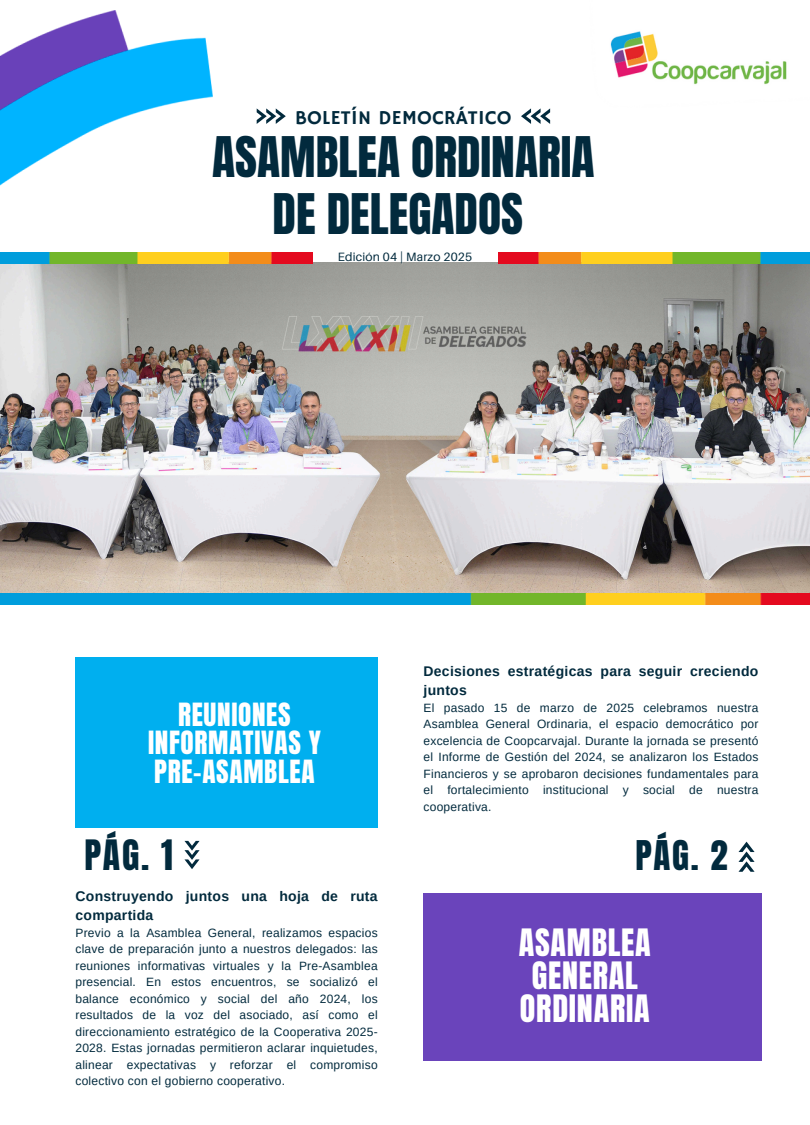
<style>
.page{position:relative;width:810px;height:1125px;background:#fff}
.page>*{position:absolute;margin:0;border:0;box-sizing:border-box;transform-origin:0 0}
.t1{font:47.6px/56.7px "Anton";color:#022a3d;text-align:center}
.t2{font:35.6px "Anton";color:#022a3d}
.t3{font:34.8px "Anton";color:#022a3d}
.t4{font:32.1px/33px "Anton";letter-spacing:.025em;color:#fff;text-align:center}
.t5{font:27.2px/28.5px "Anton";letter-spacing:.025em;color:#fff;text-align:center}
.t6{font:19.7px "Hammersmith One";letter-spacing:.015em;color:#022a3d}
.t7{font:700 14px/19.5px "Arimo";letter-spacing:.02em;color:#022a3d}
.t8{font:12.1px "Aileron";letter-spacing:.015em;color:#022a3d}
.t9{font:12px/16.5px "Arimo";letter-spacing:.02em;color:#022a3d;text-align:justify}
</style>
<div class="page">
<img style="left:0;top:10px;width:213px;height:243px">
<img style="left:610px;top:31px;width:177px;height:54px">
<svg style="left:257px;top:108px;width:29px;height:16px"></svg>
<svg style="left:521px;top:108px;width:29px;height:16px"></svg>
<svg style="left:185px;top:841px;width:15px;height:28px"></svg>
<div style="left:75px;top:657px;width:303px;height:171px;background:#00afef"></div>
<div style="left:424px;top:893px;width:338px;height:168px;background:#6a44bb"></div>
<img style="left:0;top:263px;width:810px;height:341px">
<img style="left:0;top:253px;width:312px;height:10px">
<img style="left:498px;top:253px;width:312px;height:10px">
<svg style="left:739px;top:842px;width:15px;height:30px"></svg>
<p class="t6" style="left:295px;top:106px;width:218px">BOLETÍN DEMOCRÁTICO</p>
<p class="t1" style="left:212px;top:129px;width:384px">ASAMBLEA ORDINARIA<br>DE DELEGADOS</p>
<p class="t8" style="left:338px;top:249px;width:136px">Edición 04 | Marzo 2025</p>
<h1 class="t5" style="left:148px;top:701px;width:174px">REUNIONES<br>INFORMATIVAS Y<br>PRE-ASAMBLEA</h1>
<p class="t2" style="left:84px;top:830px;width:90px">PÁG. 1</p>
<p class="t7" style="left:424px;top:661px;width:336px">Decisiones estratégicas para seguir creciendo juntos</p>
<p class="t9" style="left:424px;top:699px;width:336px">El pasado 15 de marzo de 2025 celebramos nuestra Asamblea General Ordinaria, el espacio democrático por excelencia de Coopcarvajal. Durante la jornada se presentó el Informe de Gestión del 2024, se analizaron los Estados Financieros y se aprobaron decisiones fundamentales para el fortalecimiento institucional y social de nuestra cooperativa.</p>
<p class="t3" style="left:635px;top:831px;width:94px">PÁG. 2</p>
<h4 class="t7" style="left:75px;top:886px;width:304px">Construyendo juntos una hoja de ruta compartida</h4>
<p class="t9" style="left:75px;top:925px;width:304px">Previo a la Asamblea General, realizamos espacios clave de preparación junto a nuestros delegados: las reuniones informativas virtuales y la Pre-Asamblea presencial. En estos encuentros, se socializó el balance económico y social del año 2024, los resultados de la voz del asociado, así como el direccionamiento estratégico de la Cooperativa 2025- 2028. Estas jornadas permitieron aclarar inquietudes, alinear expectativas y reforzar el compromiso colectivo con el gobierno cooperativo.</p>
<p class="t4" style="left:519px;top:926px;width:134px">ASAMBLEA<br>GENERAL<br>ORDINARIA</p>
</div>
